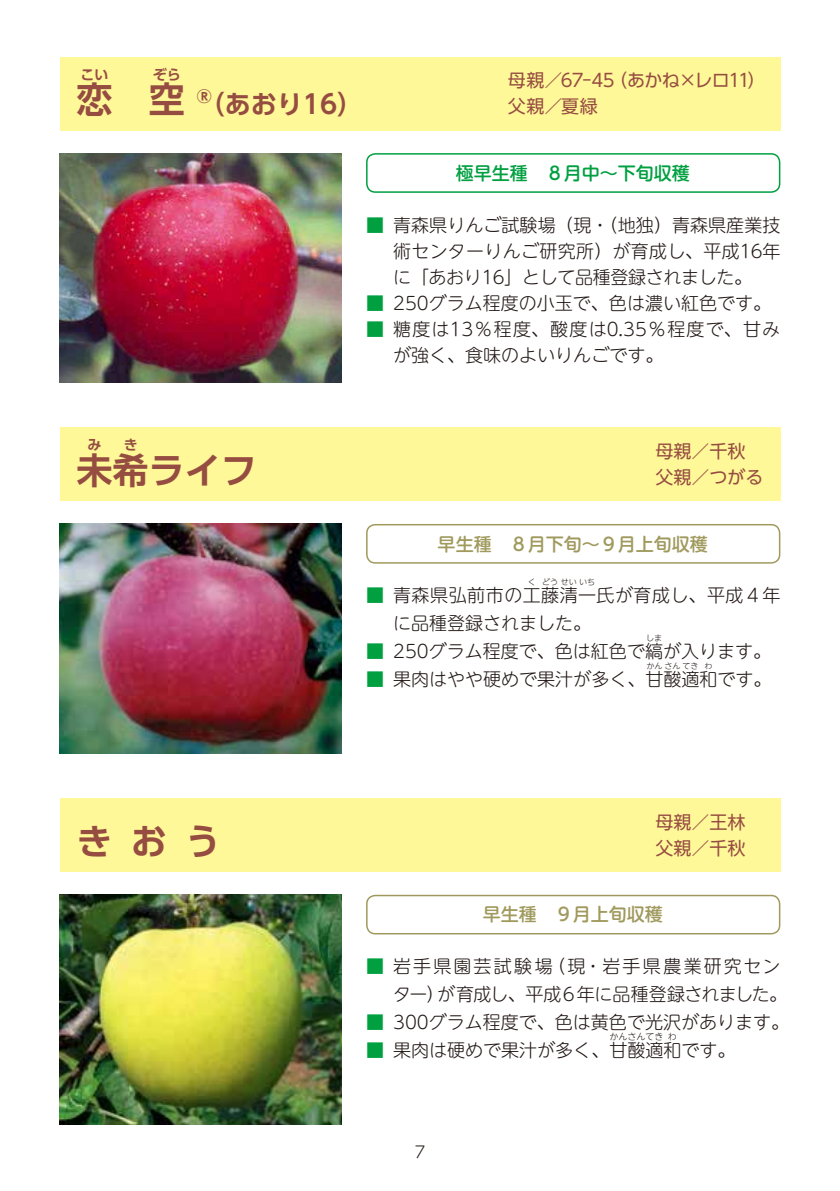
<style>
.page{position:relative;width:840px;height:1191px;background:#fff}
.page>*{position:absolute;margin:0;border:0;box-sizing:border-box;transform-origin:0 0}
.t1{font:700 36px "UD Shin Go Pr 6 De";color:#964d41}
.t2{font:700 26px "UD Shin Go Pr 6 De";color:#964d41}
.t3{font:300 18px/26px "UD Shin M Go Pr 6";color:#221815;text-align:justify}
.t4{font:300 18px/28px "UD Shin M Go Pr 6";letter-spacing:.03em;color:#221815}
.t5{font:500 18px "UD Shin M Go Pr 6";color:#a09a5e}
.t6{font:18px/26px "UD Shin Go Pr 6";letter-spacing:-.035em;color:#964d41}
.t7{font:300 18px "UD Shin M Go Pr 6";letter-spacing:.025em;color:#221815}
.t8{font:18px/26px "UD Shin Go Pr 6";color:#964d41}
.t9{font:500 18px "UD Shin M Go Pr 6";color:#00a041}
.t10{font:300 16px "UD Shin M Go Pr 6";color:#221815}
.t11{font:700 14px "UD Shin Go Pr 6 De";color:#964d41}
.t12{font:300 9px "UD Shin M Go Pr 6";color:#221815}
.t13{font:300 8px "UD Shin M Go Pr 6";color:#221815}
.s1{color:#00a041}
</style>
<div class="page">
<div style="left:60px;top:798px;width:720px;height:74px;background:#fff899"></div>
<div style="left:60px;top:57px;width:720px;height:73px;background:#fff899"></div>
<div style="left:60px;top:427px;width:720px;height:74px;background:#fff899"></div>
<div style="left:366px;top:153px;width:414px;height:40px;border:2px solid #00a041;border-radius:9px"></div>
<div style="left:366px;top:524px;width:414px;height:39px;border:2px solid #a09a5e;border-radius:9px"></div>
<div style="left:366px;top:894px;width:414px;height:40px;border:2px solid #a09a5e;border-radius:9px"></div>
<img style="left:60px;top:153px;width:281px;height:229px">
<img style="left:60px;top:894px;width:281px;height:230px">
<img style="left:60px;top:524px;width:281px;height:229px">
<p class="t11" style="left:81px;top:63px;width:29px">こい</p>
<h1 class="t1" style="left:77px;top:70px;width:37px">恋</h1>
<p class="t11" style="left:153px;top:63px;width:29px">ぞら</p>
<h1 class="t1" style="left:149px;top:70px;width:37px">空</h1>
<h2 class="t2" style="left:197px;top:83px;width:168px"><sup>®</sup>（あおり16）</h2>
<p class="t6" style="left:507px;top:67px;width:259px">母親／67-45（あかね×レロ11）父親／夏緑</p>
<p class="t9" style="left:455px;top:158px;width:236px">極早生種　８月中～下旬収穫</p>
<p class="t3" style="left:393px;top:211px;width:388px;text-indent:-27px"><span class="s1">■</span> 青森県りんご試験場（現・（地独）青森県産業技術センターりんご研究所）が育成し、平成16年に「あおり16」として品種登録されました。</p>
<p class="t3" style="left:366px;top:289px;width:406px"><span class="s1">■</span> 250グラム程度の小玉で、色は濃い紅色です。</p>
<p class="t3" style="left:393px;top:315px;width:388px;text-indent:-27px"><span class="s1">■</span> 糖度は13％程度、酸度は0.35％程度で、甘みが強く、食味のよいりんごです。</p>
<p class="t11" style="left:88px;top:434px;width:15px">み</p>
<p class="t11" style="left:124px;top:434px;width:15px">き</p>
<h1 class="t1" style="left:77px;top:441px;width:181px">未希ライフ</h1>
<p class="t8" style="left:655px;top:438px;width:109px">母親／千秋父親／つがる</p>
<p class="t5" style="left:437px;top:528px;width:272px">早生種　８月下旬～９月上旬収穫</p>
<p class="t13" style="left:527px;top:576px;width:9px">く</p>
<p class="t13" style="left:542px;top:576px;width:54px">どうせいいち</p>
<p class="t3" style="left:393px;top:609px;width:199px">に品種登録されました。</p>
<p class="t3" style="left:366px;top:637px;width:406px"><span class="s1">■</span> 250グラム程度で、色は紅色で縞が入ります。</p>
<p class="t7" style="left:366px;top:580px;width:415px"><span class="s1">■</span> 青森県弘前市の工藤清一氏が育成し、平成４年</p>
<p class="t13" style="left:645px;top:632px;width:17px">しま</p>
<p class="t3" style="left:366px;top:665px;width:407px"><span class="s1">■</span> 果肉はやや硬めで果汁が多く、甘酸適和です。</p>
<p class="t13" style="left:646px;top:660px;width:53px">かんさんてき</p>
<p class="t13" style="left:704px;top:660px;width:9px">わ</p>
<h1 class="t1" style="left:77px;top:811px;width:145px">きおう</h1>
<p class="t8" style="left:655px;top:808px;width:91px">母親／王林父親／千秋</p>
<p class="t5" style="left:482px;top:899px;width:182px">早生種　９月上旬収穫</p>
<p class="t4" style="left:393px;top:951px;width:395px;text-indent:-27px"><span class="s1">■</span> 岩手県園芸試験場（現・岩手県農業研究センター）が育成し、平成６年に品種登録されました。</p>
<p class="t3" style="left:366px;top:1008px;width:424px"><span class="s1">■</span> 300グラム程度で、色は黄色で光沢があります。</p>
<p class="t3" style="left:366px;top:1036px;width:370px"><span class="s1">■</span> 果肉は硬めで果汁が多く、甘酸適和です。</p>
<p class="t12" style="left:609px;top:1029px;width:55px">かんさんてき</p>
<p class="t12" style="left:667px;top:1029px;width:10px">わ</p>
<p class="t10" style="left:414px;top:1138px;width:12px">7</p>
</div>
